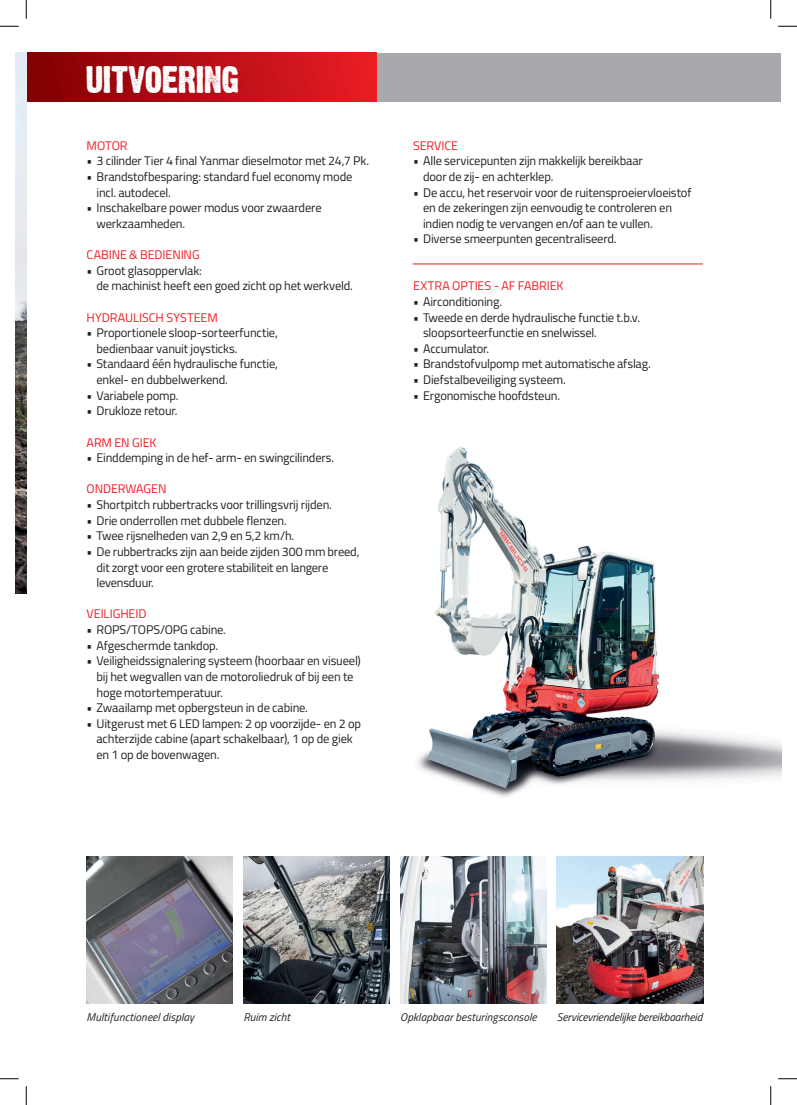
<style>
.page{position:relative;width:797px;height:1105px;background:#fff}
.page>*{position:absolute;margin:0;border:0;box-sizing:border-box;transform-origin:0 0}
.t1{font:33.75px "Dirty Headline";letter-spacing:-.015em;color:#fff}
.t2{font:12.5px/15.6px "Titillium";letter-spacing:-.015em;color:#231f20}
.t3{font:12.5px "Titillium";letter-spacing:-.005em;color:#ee1d23}
.t4{font:italic 11.25px "Titillium";letter-spacing:.005em;color:#231f20}
</style>
<div class="page">
<div style="left:366px;top:53px;width:415px;height:49px;background:#a8a9ad"></div>
<div style="left:26px;top:53px;width:351px;height:49px;background:linear-gradient(to right,#800002,#ea1c26)"></div>
<img style="left:16px;top:53px;width:10px;height:540px">
<img style="left:417px;top:447px;width:364px;height:350px">
<hr style="left:412px;top:264px;width:291px;height:1px;background:#ee1d23">
<img style="left:86px;top:857px;width:147px;height:146px">
<img style="left:400px;top:857px;width:146px;height:146px">
<img style="left:243px;top:857px;width:147px;height:146px">
<img style="left:556px;top:857px;width:147px;height:146px">
<svg style="left:0;top:25px;width:19px;height:2px"></svg>
<svg style="left:778px;top:25px;width:19px;height:2px"></svg>
<svg style="left:0;top:1078px;width:19px;height:1px"></svg>
<svg style="left:778px;top:1078px;width:19px;height:1px"></svg>
<svg style="left:25px;top:0;width:2px;height:19px"></svg>
<svg style="left:25px;top:1086px;width:2px;height:19px"></svg>
<svg style="left:770px;top:0;width:1px;height:19px"></svg>
<svg style="left:770px;top:1086px;width:1px;height:19px"></svg>
<h1 class="t1" style="left:85px;top:56px;width:155px">UITVOERING</h1>
<p class="t3" style="left:87px;top:136px;width:43px">MOTOR</p>
<p class="t2" style="left:86px;top:152px;width:284px">• 3 cilinder Tier 4 final Yanmar dieselmotor met 24,7 Pk.</p>
<p class="t2" style="left:96px;top:168px;width:257px;text-indent:-10px">• Brandstofbesparing: standard fuel economy mode incl. autodecel.</p>
<p class="t2" style="left:96px;top:199px;width:227px;text-indent:-10px">• Inschakelbare power modus voor zwaardere werkzaamheden.</p>
<p class="t3" style="left:87px;top:246px;width:115px">CABINE &amp; BEDIENING</p>
<p class="t2" style="left:96px;top:262px;width:258px;text-indent:-10px">• Groot glasoppervlak:<br>de machinist heeft een goed zicht op het werkveld.</p>
<p class="t3" style="left:87px;top:308px;width:133px">HYDRAULISCH SYSTEEM</p>
<p class="t2" style="left:96px;top:324px;width:183px;text-indent:-10px">• Proportionele sloop-sorteerfunctie, bedienbaar vanuit joysticks.</p>
<p class="t2" style="left:96px;top:356px;width:183px;text-indent:-10px">• Standaard één hydraulische functie, enkel- en dubbelwerkend.</p>
<p class="t2" style="left:86px;top:387px;width:93px">• Variabele pomp.</p>
<p class="t2" style="left:86px;top:402px;width:92px">• Drukloze retour.</p>
<p class="t3" style="left:87px;top:433px;width:72px">ARM EN GIEK</p>
<p class="t2" style="left:86px;top:449px;width:249px">• Einddemping in de hef- arm- en swingcilinders.</p>
<p class="t3" style="left:87px;top:480px;width:81px">ONDERWAGEN</p>
<p class="t2" style="left:86px;top:496px;width:247px">• Shortpitch rubbertracks voor trillingsvrij rijden.</p>
<p class="t2" style="left:86px;top:512px;width:202px">• Drie onderrollen met dubbele flenzen.</p>
<p class="t2" style="left:86px;top:527px;width:209px">• Twee rijsnelheden van 2,9 en 5,2 km/h.</p>
<p class="t2" style="left:96px;top:543px;width:264px;text-indent:-10px">• De rubbertracks zijn aan beide zijden 300 mm breed, dit zorgt voor een grotere stabiliteit en langere levensduur.</p>
<p class="t3" style="left:87px;top:605px;width:61px">VEILIGHEID</p>
<p class="t2" style="left:86px;top:621px;width:141px">• ROPS/TOPS/OPG cabine.</p>
<p class="t2" style="left:86px;top:637px;width:133px">• Afgeschermde tankdop.</p>
<p class="t2" style="left:96px;top:652px;width:266px;text-indent:-10px">• Veiligheidssignalering systeem (hoorbaar en visueel) bij het wegvallen van de motoroliedruk of bij een te hoge motortemperatuur.</p>
<p class="t2" style="left:86px;top:699px;width:223px">• Zwaailamp met opbergsteun in de cabine.</p>
<p class="t2" style="left:96px;top:715px;width:266px;text-indent:-10px">• Uitgerust met 6 LED lampen: 2 op voorzijde- en 2 op achterzijde cabine (apart schakelbaar), 1 op de giek en 1 op de bovenwagen.</p>
<p class="t3" style="left:413px;top:136px;width:47px">SERVICE</p>
<p class="t2" style="left:423px;top:152px;width:221px;text-indent:-10px">• Alle servicepunten zijn makkelijk bereikbaar door de zij- en achterklep.</p>
<p class="t2" style="left:423px;top:184px;width:270px;text-indent:-10px">• De accu, het reservoir voor de ruitensproeiervloeistof en de zekeringen zijn eenvoudig te controleren en indien nodig te vervangen en/of aan te vullen.</p>
<p class="t2" style="left:413px;top:231px;width:205px">• Diverse smeerpunten gecentraliseerd.</p>
<p class="t3" style="left:413px;top:277px;width:152px">EXTRA OPTIES - AF FABRIEK</p>
<p class="t2" style="left:413px;top:293px;width:90px">• Airconditioning.</p>
<p class="t2" style="left:423px;top:309px;width:218px;text-indent:-10px">• Tweede en derde hydraulische functie t.b.v. sloopsorteerfunctie en snelwissel.</p>
<p class="t2" style="left:413px;top:340px;width:78px">• Accumulator.</p>
<p class="t2" style="left:413px;top:356px;width:239px">• Brandstofvulpomp met automatische afslag.</p>
<p class="t2" style="left:413px;top:371px;width:154px">• Diefstalbeveiliging systeem.</p>
<p class="t2" style="left:413px;top:387px;width:148px">• Ergonomische hoofdsteun.</p>
<p class="t4" style="left:86px;top:1008px;width:109px">Multifunctioneel display</p>
<p class="t4" style="left:243px;top:1008px;width:48px">Ruim zicht</p>
<p class="t4" style="left:400px;top:1008px;width:138px">Opklapbaar besturingsconsole</p>
<p class="t4" style="left:557px;top:1008px;width:147px">Servicevriendelijke bereikbaarheid</p>
</div>
